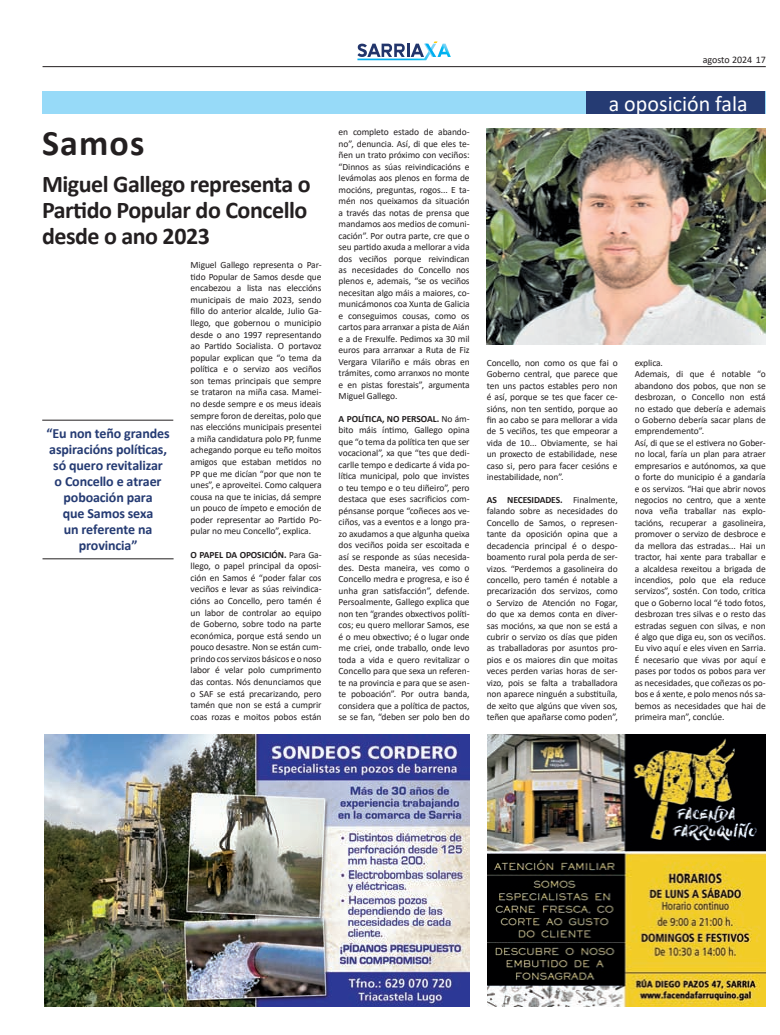
<style>
.page{position:relative;width:780px;height:1035px;background:#fff}
.page>*{position:absolute;margin:0;border:0;box-sizing:border-box;transform-origin:0 0}
.t1{font:700 36px "Calibri";letter-spacing:.03em;color:#231f20}
.t2{font:700 24px/26px "Calibri";letter-spacing:-.02em;color:#231f20}
.t3{font:22px "Calibri";color:#fff}
.t4{font:700 14px/16px "Calibri";letter-spacing:-.01em;color:#253b73;text-align:center}
.t5{font:10px "Calibri";color:#231f20}
.t6{font:9.5px/11.4px "Calibri";letter-spacing:-.01em;color:#231f20;text-align:justify}
.s1{font-weight:700}
</style>
<div class="page">
<hr style="left:43px;top:66px;width:722px;height:1px;background:#231f20">
<svg style="left:357px;top:41px;width:94px;height:19px"></svg>
<img style="left:486px;top:128px;width:279px;height:216px">
<div style="left:42px;top:92px;width:723px;height:22px;background:#97daf8"></div>
<div style="left:586px;top:92px;width:179px;height:22px;background:#253b73"></div>
<hr style="left:42px;top:558px;width:131px;height:1px;background:#231f20">
<hr style="left:42px;top:420px;width:131px;height:1px;background:#231f20">
<img style="left:487px;top:734px;width:278px;height:272px">
<img style="left:44px;top:734px;width:425px;height:272px">
<h1 class="t1" style="left:42px;top:118px;width:104px">Samos</h1>
<h2 class="t2" style="left:42px;top:170px;width:270px">Miguel Gallego representa o<br>Partido Popular do Concello desde o ano 2023</h2>
<h3 class="t4" style="left:47px;top:425px;width:124px">“Eu non teño grandes aspiracións políticas, só quero revitalizar<br>o Concello e atraer poboación para<br>que Samos sexa<br>un referente na provincia”</h3>
<p class="t6" style="left:190px;top:259px;width:132px">Miguel Gallego representa o Par&shy;tido Popular de Samos desde que encabezou a lista nas eleccións municipais de maio 2023, sendo fillo do anterior alcalde, Julio Ga&shy;llego, que gobernou o municipio desde o ano 1997 representando ao Partido Socialista. O portavoz popular explican que “o tema da política e o servizo aos veciños son temas principais que sempre se trataron na miña casa. Mamei&shy;no desde sempre e os meus ideais sempre foron de dereitas, polo que nas eleccións municipais presentei a miña candidatura polo PP, funme achegando porque eu teño moitos amigos que estaban metidos no PP que me dicían “por que non te unes”, e aproveitei. Como calquera cousa na que te inicias, dá sempre un pouco de ímpeto e emoción de poder representar ao Partido Po&shy;pular no meu Concello”, explica.</p>
<p class="t6" style="left:190px;top:548px;width:132px"><span class="s1">O PAPEL DA OPOSICIÓN.</span> Para Ga&shy;llego, o papel principal da oposi&shy;ción en Samos é “poder falar cos veciños e levar as súas reivindica&shy;cións ao Concello, pero tamén é un labor de controlar ao equipo de Goberno, sobre todo na parte económica, porque está sendo un pouco desastre. Non se están cum&shy;prindo cos servizos básicos e o noso labor é velar polo cumprimento das contas. Nós denunciamos que o SAF se está precarizando, pero tamén que non se está a cumprir coas rozas e moitos pobos están</p>
<p class="t6" style="left:338px;top:126px;width:132px">en completo estado de abando&shy;no”, denuncia. Así, di que eles te&shy;ñen un trato próximo con veciños: “Dinnos as súas reivindicacións e levámolas aos plenos en forma de mocións, preguntas, rogos... E ta&shy;mén nos queixamos da situación a través das notas de prensa que mandamos aos medios de comuni&shy;cación”. Por outra parte, cre que o seu partido axuda a mellorar a vida dos veciños porque reivindican as necesidades do Concello nos plenos e, ademais, “se os veciños necesitan algo máis a maiores, co&shy;municámonos coa Xunta de Galicia e conseguimos cousas, como os cartos para arranxar a pista de Aián e a de Frexulfe. Pedimos xa 30 mil euros para arranxar a Ruta de Fiz Vergara Vilariño e máis obras en trámites, como arranxos no monte e en pistas forestais”, argumenta Miguel Gallego.</p>
<p class="t6" style="left:338px;top:413px;width:132px"><span class="s1">A POLÍTICA, NO PERSOAL.</span> No ám&shy;bito máis íntimo, Gallego opina que “o tema da política ten que ser vocacional”, xa que “tes que dedi&shy;carlle tempo e dedicarte á vida po&shy;lítica municipal, polo que invistes o teu tempo e o teu diñeiro”, pero destaca que eses sacrificios com&shy;pénsanse porque “coñeces aos ve&shy;ciños, vas a eventos e a longo pra&shy;zo axudamos a que algunha queixa dos veciños poida ser escoitada e así se responde as súas necesida&shy;des. Desta maneira, ves como o Concello medra e progresa, e iso é unha gran satisfacción”, defende.<br>Persoalmente, Gallego explica que non ten “grandes obxectivos políti&shy;cos; eu quero mellorar Samos, ese é o meu obxectivo; é o lugar onde me criei, onde traballo, onde levo toda a vida e quero revitalizar o Concello para que sexa un referen&shy;te na provincia e para que se asen&shy;te poboación”. Por outra banda, considera que a política de pactos, se se fan, “deben ser polo ben do</p>
<p class="t5" style="left:702px;top:53px;width:65px">agosto 2024 17</p>
<h3 class="t3" style="left:608px;top:89px;width:140px">a oposición fala</h3>
<p class="t6" style="left:486px;top:357px;width:132px">Concello, non como os que fai o Goberno central, que parece que ten uns pactos estables pero non é así, porque se tes que facer ce&shy;sións, non ten sentido, porque ao fin ao cabo se para mellorar a vida de 5 veciños, tes que empeorar a vida de 10... Obviamente, se hai un proxecto de estabilidade, nese caso si, pero para facer cesións e inestabilidade, non”.</p>
<p class="t6" style="left:486px;top:494px;width:132px"><span class="s1">AS NECESIDADES.</span> Finalmente, falando sobre as necesidades do Concello de Samos, o represen&shy;tante da oposición opina que a decadencia principal é o despo&shy;boamento rural pola perda de ser&shy;vizos. “Perdemos a gasolineira do concello, pero tamén é notable a precarización dos servizos, como o Servizo de Atención no Fogar, do que xa demos conta en diver&shy;sas mocións, xa que non se está a cubrir o servizo os días que piden as traballadoras por asuntos pro&shy;pios e os maiores din que moitas veces perden varias horas de ser&shy;vizo, pois se falta a traballadora non aparece ninguén a substituíla, de xeito que algúns que viven sos, teñen que apañarse como poden”,</p>
<p class="t6" style="left:634px;top:357px;width:132px;text-align:left">explica.<br>Ademais, di que é notable “o abandono dos pobos, que non se desbrozan, o Concello non está no estado que debería e ademais o Goberno debería sacar plans de emprendemento”.<br>Así, di que se el estivera no Gober&shy;no local, faría un plan para atraer empresarios e autónomos, xa que o forte do municipio é a gandaría e os servizos. “Hai que abrir novos negocios no centro, que a xente nova veña traballar nas explo&shy;tacións, recuperar a gasolineira, promover o servizo de desbroce e da mellora das estradas... Hai un tractor, hai xente para traballar e a alcaldesa rexeitou a brigada de incendios, polo que ela reduce servizos”, sostén. Con todo, critica que o Goberno local “é todo fotos, desbrozan tres silvas e o resto das estradas seguen con silvas, e non é algo que diga eu, son os veciños.<br>Eu vivo aquí e eles viven en Sarria.<br>É necesario que vivas por aquí e pases por todos os pobos para ver as necesidades, que coñezas os po&shy;bos e á xente, e polo menos nós sa&shy;bemos as necesidades que hai de primeira man”, conclúe.</p>
</div>
